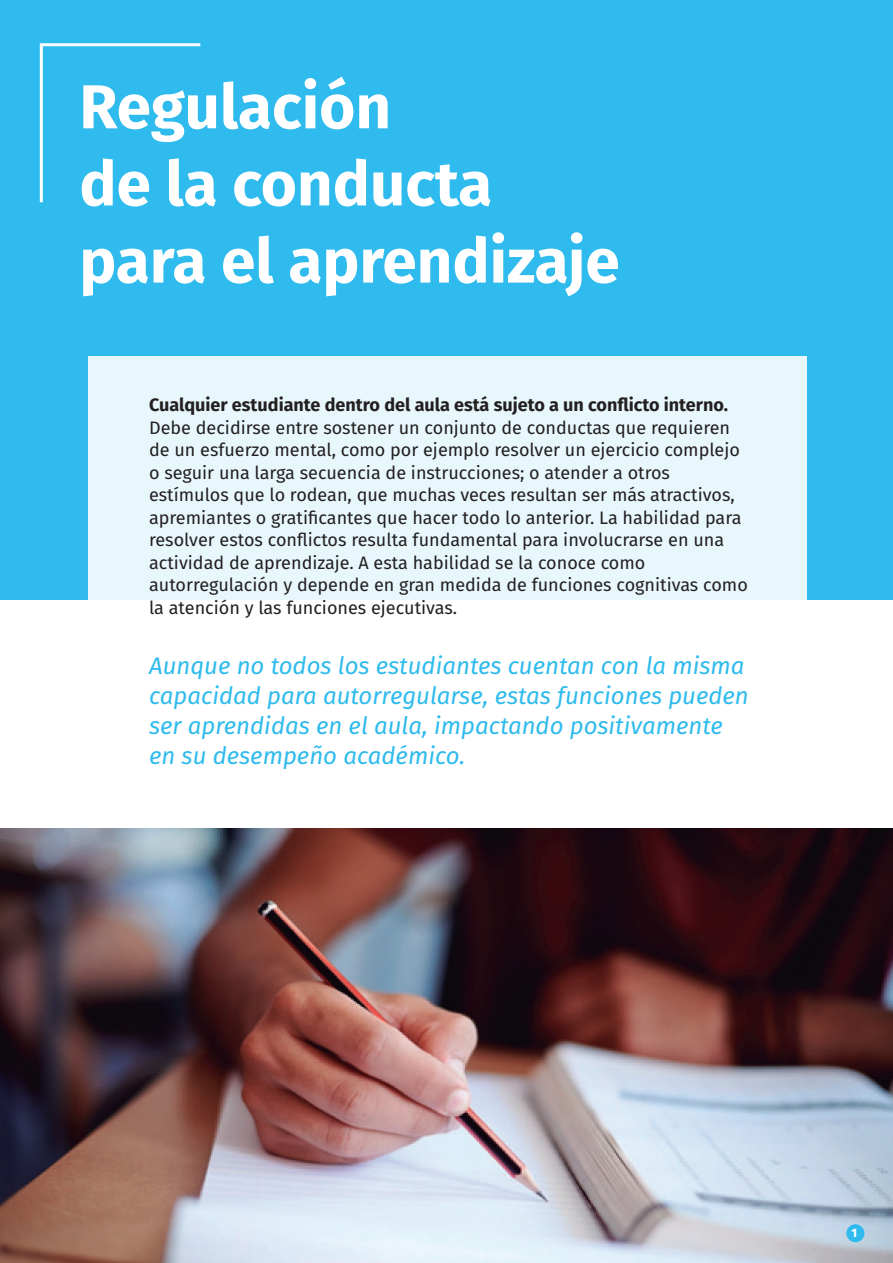
<style>
.page{position:relative;width:893px;height:1263px;background:#fff}
.page>*{position:absolute;margin:0;border:0;box-sizing:border-box;transform-origin:0 0}
.t1{font:700 61.95px/77.1px "Fira Sans";color:#fff}
.t2{font:italic 24px/30px "Fira Sans";color:#2fbbed}
.t3{font:18px/22.5px "Fira Sans";color:#231f20}
.t4{font:700 18px "Fira Sans";color:#231f20}
.t5{font:800 12px "Fira Sans";color:#fff}
</style>
<div class="page">
<img style="left:0;top:828px;width:893px;height:435px">
<div style="left:0;top:0;width:893px;height:600px;background:#2fbbed"></div>
<svg style="left:39px;top:43px;width:162px;height:160px"></svg>
<div style="left:88px;top:356px;width:718px;height:459px;background:linear-gradient(to right,#f2fbfd,#f2fbfd)"></div>
<div style="left:846px;top:1224px;width:18px;height:18px;background:#2fbbed;border-radius:50%"></div>
<h1 class="t1" style="left:79px;top:64px;width:542px">Regulación<br>de la conducta para el aprendizaje</h1>
<p class="t4" style="left:149px;top:390px;width:580px">Cualquier estudiante dentro del aula está sujeto a un conflicto interno.</p>
<p class="t3" style="left:149px;top:416px;width:600px">Debe decidirse entre sostener un conjunto de conductas que requieren de un esfuerzo mental, como por ejemplo resolver un ejercicio complejo o seguir una larga secuencia de instrucciones; o atender a otros estímulos que lo rodean, que muchas veces resultan ser más atractivos, apremiantes o gratificantes que hacer todo lo anterior. La habilidad para resolver estos conflictos resulta fundamental para involucrarse en una actividad de aprendizaje. A esta habilidad se la conoce como autorregulación y depende en gran medida de funciones cognitivas como la atención y las funciones ejecutivas.</p>
<h2 class="t2" style="left:149px;top:650px;width:601px">Aunque no todos los estudiantes cuentan con la misma capacidad para autorregularse, estas funciones pueden ser aprendidas en el aula, impactando positivamente en su desempeño académico.</h2>
<p class="t5" style="left:851px;top:1223px;width:7px">1</p>
</div>
